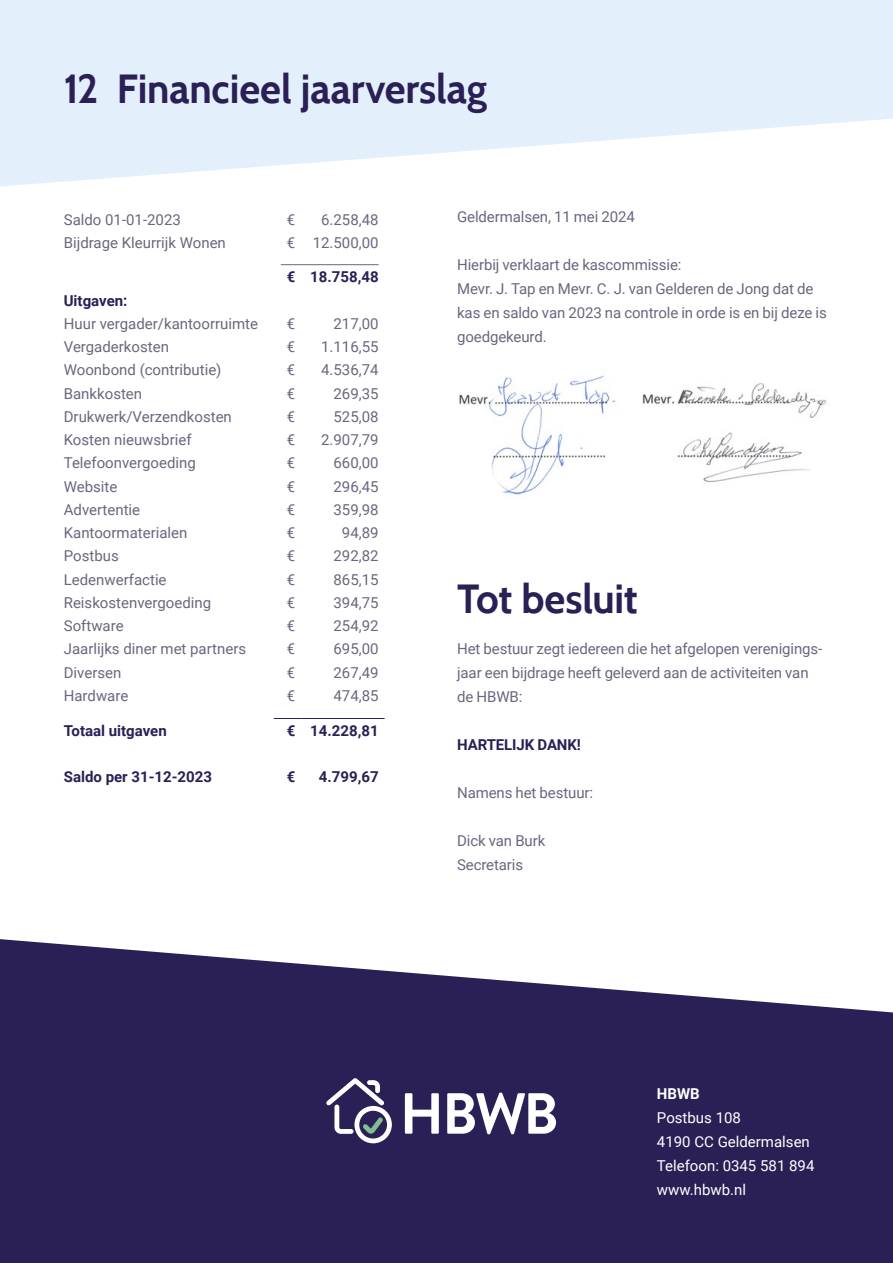
<style>
.page{position:relative;width:893px;height:1263px;background:#fff}
.page>*{position:absolute;margin:0;border:0;box-sizing:border-box;transform-origin:0 0}
.t1{font:700 40.5px "Cabin";letter-spacing:-.005em;color:#2a2055}
.t2{font:15px/24px "Roboto";color:#69677d}
.t3{font:700 15px "Roboto";color:#2a2055}
.t4{font:15px "Roboto";color:#fff}
.t5{font:700 15px "Roboto";color:#fff}
</style>
<div class="page">
<svg style="left:0;top:939px;width:893px;height:324px;background:#423a68"></svg>
<svg style="left:405px;top:1093px;width:34px;height:41px"></svg>
<svg style="left:447px;top:1092px;width:109px;height:42px"></svg>
<svg style="left:326px;top:1078px;width:66px;height:65px"></svg>
<svg style="left:0;top:0;width:893px;height:186px;fill:#e3f0fb"></svg>
<svg style="left:274px;top:718px;width:27px;height:1px"></svg>
<hr style="left:301px;top:718px;width:84px;height:1px;background:#2a2055">
<hr style="left:281px;top:264px;width:98px;height:1px;background:#69677d">
<img style="left:459px;top:375px;width:367px;height:120px">
<h1 class="t1" style="left:64px;top:64px;width:425px">12 Financieel jaarverslag</h1>
<p class="t2" style="left:64px;top:207px;width:119px">Saldo 01-01-2023</p>
<p class="t2" style="left:287px;top:207px;width:10px">€</p>
<p class="t2" style="left:321px;top:207px;width:59px">6.258,48</p>
<p class="t2" style="left:64px;top:230px;width:164px">Bijdrage Kleurrijk Wonen</p>
<p class="t2" style="left:287px;top:230px;width:10px">€</p>
<p class="t2" style="left:313px;top:230px;width:67px">12.500,00</p>
<p class="t3" style="left:287px;top:266px;width:10px">€</p>
<p class="t3" style="left:310px;top:266px;width:70px">18.758,48</p>
<p class="t3" style="left:64px;top:290px;width:65px">Uitgaven:</p>
<p class="t2" style="left:64px;top:311px;width:196px">Huur vergader/kantoorruimte</p>
<p class="t2" style="left:287px;top:311px;width:10px">€</p>
<p class="t2" style="left:334px;top:311px;width:47px">217,00</p>
<p class="t2" style="left:64px;top:334px;width:107px">Vergaderkosten</p>
<p class="t2" style="left:287px;top:334px;width:10px">€</p>
<p class="t2" style="left:321px;top:334px;width:59px">1.116,55</p>
<p class="t2" style="left:64px;top:357px;width:159px">Woonbond (contributie)</p>
<p class="t2" style="left:287px;top:357px;width:10px">€</p>
<p class="t2" style="left:321px;top:357px;width:59px">4.536,74</p>
<p class="t2" style="left:64px;top:381px;width:80px">Bankkosten</p>
<p class="t2" style="left:287px;top:381px;width:10px">€</p>
<p class="t2" style="left:334px;top:381px;width:47px">269,35</p>
<p class="t2" style="left:64px;top:404px;width:170px">Drukwerk/Verzendkosten</p>
<p class="t2" style="left:287px;top:404px;width:10px">€</p>
<p class="t2" style="left:334px;top:404px;width:47px">525,08</p>
<p class="t2" style="left:64px;top:427px;width:129px">Kosten nieuwsbrief</p>
<p class="t2" style="left:287px;top:427px;width:10px">€</p>
<p class="t2" style="left:321px;top:427px;width:59px">2.907,79</p>
<p class="t2" style="left:64px;top:450px;width:134px">Telefoonvergoeding</p>
<p class="t2" style="left:287px;top:450px;width:10px">€</p>
<p class="t2" style="left:334px;top:450px;width:47px">660,00</p>
<p class="t2" style="left:64px;top:474px;width:55px">Website</p>
<p class="t2" style="left:287px;top:474px;width:10px">€</p>
<p class="t2" style="left:334px;top:474px;width:47px">296,45</p>
<p class="t2" style="left:64px;top:497px;width:78px">Advertentie</p>
<p class="t2" style="left:287px;top:497px;width:10px">€</p>
<p class="t2" style="left:334px;top:497px;width:47px">359,98</p>
<p class="t2" style="left:64px;top:520px;width:125px">Kantoormaterialen</p>
<p class="t2" style="left:287px;top:520px;width:10px">€</p>
<p class="t2" style="left:342px;top:520px;width:38px">94,89</p>
<p class="t2" style="left:64px;top:543px;width:56px">Postbus</p>
<p class="t2" style="left:287px;top:543px;width:10px">€</p>
<p class="t2" style="left:334px;top:543px;width:47px">292,82</p>
<p class="t2" style="left:64px;top:567px;width:104px">Ledenwerfactie</p>
<p class="t2" style="left:287px;top:567px;width:10px">€</p>
<p class="t2" style="left:334px;top:567px;width:47px">865,15</p>
<p class="t2" style="left:64px;top:590px;width:149px">Reiskostenvergoeding</p>
<p class="t2" style="left:287px;top:590px;width:10px">€</p>
<p class="t2" style="left:334px;top:590px;width:47px">394,75</p>
<p class="t2" style="left:64px;top:613px;width:61px">Software</p>
<p class="t2" style="left:287px;top:613px;width:10px">€</p>
<p class="t2" style="left:334px;top:613px;width:47px">254,92</p>
<p class="t2" style="left:64px;top:636px;width:184px">Jaarlijks diner met partners</p>
<p class="t2" style="left:287px;top:636px;width:10px">€</p>
<p class="t2" style="left:334px;top:636px;width:47px">695,00</p>
<p class="t2" style="left:64px;top:660px;width:59px">Diversen</p>
<p class="t2" style="left:287px;top:660px;width:10px">€</p>
<p class="t2" style="left:334px;top:660px;width:47px">267,49</p>
<p class="t2" style="left:64px;top:683px;width:66px">Hardware</p>
<p class="t2" style="left:287px;top:683px;width:10px">€</p>
<p class="t2" style="left:334px;top:683px;width:47px">474,85</p>
<p class="t3" style="left:64px;top:720px;width:105px">Totaal uitgaven</p>
<p class="t3" style="left:287px;top:720px;width:10px">€</p>
<p class="t3" style="left:310px;top:720px;width:70px">14.228,81</p>
<p class="t3" style="left:64px;top:766px;width:150px">Saldo per 31-12-2023</p>
<p class="t3" style="left:287px;top:766px;width:10px">€</p>
<p class="t3" style="left:319px;top:766px;width:61px">4.799,67</p>
<p class="t2" style="left:457px;top:204px;width:179px">Geldermalsen, 11 mei 2024</p>
<p class="t2" style="left:457px;top:252px;width:226px">Hierbij verklaart de kascommissie:</p>
<p class="t2" style="left:457px;top:276px;width:371px">Mevr. J. Tap en Mevr. C. J. van Gelderen de Jong dat de kas en saldo van 2023 na controle in orde is en bij deze is goedgekeurd.</p>
<p class="t1" style="left:457px;top:574px;width:182px">Tot besluit</p>
<p class="t2" style="left:457px;top:636px;width:367px">Het bestuur zegt iedereen die het afgelopen verenigings&shy;jaar een bijdrage heeft geleverd aan de activiteiten van de HBWB:</p>
<p class="t3" style="left:457px;top:734px;width:125px">HARTELIJK DANK!</p>
<p class="t2" style="left:457px;top:780px;width:137px">Namens het bestuur:</p>
<p class="t2" style="left:457px;top:828px;width:90px">Dick van Burk</p>
<p class="t2" style="left:457px;top:852px;width:68px">Secretaris</p>
<p class="t5" style="left:657px;top:1083px;width:44px">HBWB</p>
<p class="t4" style="left:657px;top:1107px;width:85px">Postbus 108</p>
<p class="t4" style="left:657px;top:1131px;width:154px">4190 CC Geldermalsen</p>
<p class="t4" style="left:657px;top:1155px;width:159px">Telefoon: 0345 581 894</p>
<p class="t4" style="left:657px;top:1179px;width:91px">www.hbwb.nl</p>
</div>
